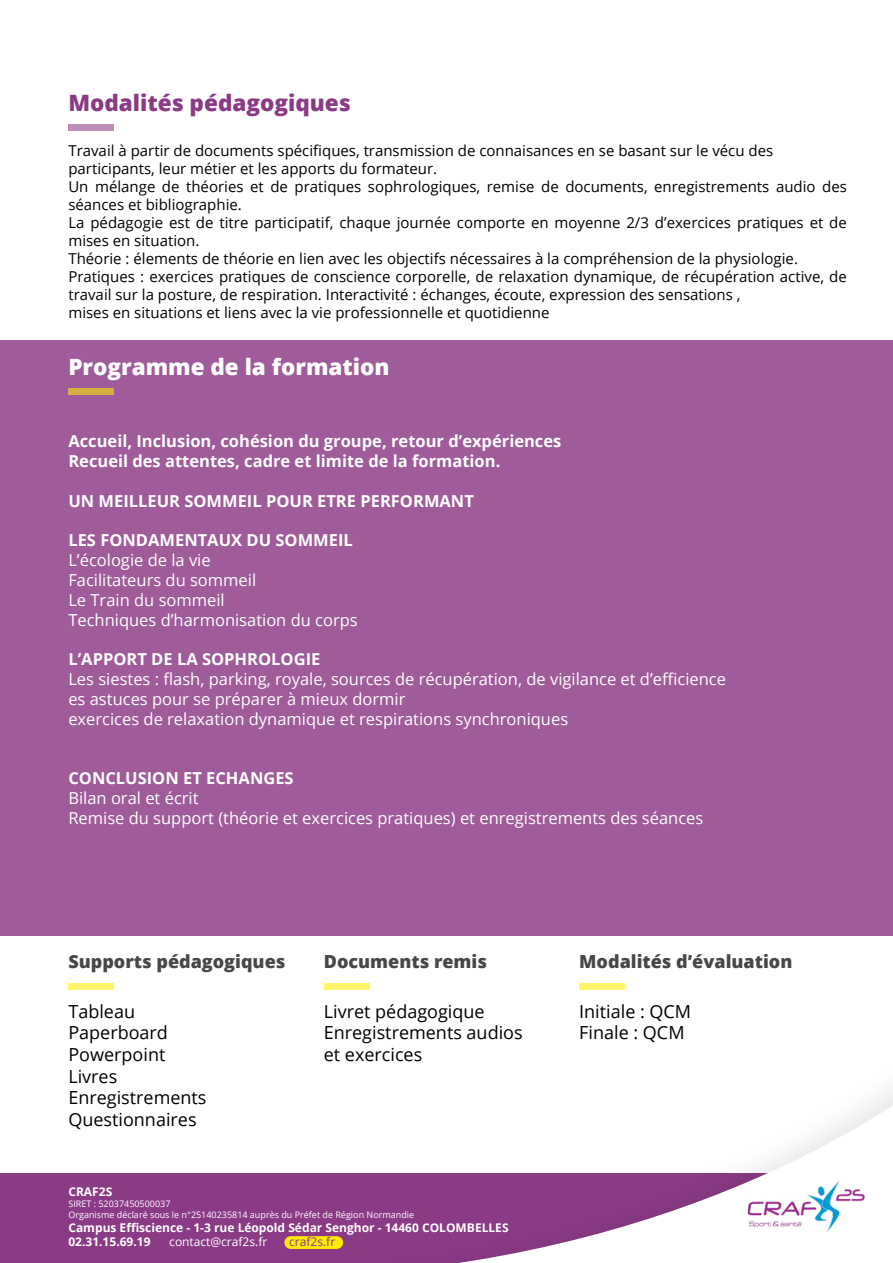
<style>
.page{position:relative;width:893px;height:1263px;background:#fff}
.page>*{position:absolute;margin:0;border:0;box-sizing:border-box;transform-origin:0 0}
.t1{font:800 22.5px "Open Sans";color:#fff}
.t2{font:800 22.5px "Open Sans";color:#8b3a86}
.t3{font:18px/21.6px "Open Sans";color:#000}
.t4{font:800 18px "Open Sans";color:#474748}
.t5{font:16.5px/19.8px "Open Sans";color:#fff}
.t6{font:700 16.5px/19.8px "Open Sans";color:#fff}
.t7{font:15px/18px "Open Sans";color:#000}
.t8{font:700 12px/14.4px "Open Sans";color:#fff}
.t9{font:12px "Open Sans";color:#fff}
.t10{font:12px "Open Sans";color:#8b3a86}
.t11{font:9px/10.8px "Open Sans";color:#fff}
</style>
<div class="page">
<div style="left:0;top:1173px;width:893px;height:90px;background:#8b3a86"></div>
<svg style="left:287px;top:1090px;width:606px;height:173px"></svg>
<img style="left:748px;top:1181px;width:116px;height:51px">
<div style="left:284px;top:1236px;width:59px;height:13px;background:#ffed00;border-radius:6px"></div>
<div style="left:68px;top:124px;width:46px;height:7px;background:#bc8db9"></div>
<div style="left:0;top:340px;width:893px;height:595px;background:#9f5b9a"></div>
<div style="left:68px;top:388px;width:46px;height:7px;background:#d6af41"></div>
<div style="left:68px;top:983px;width:46px;height:6px;background:#fff46c"></div>
<div style="left:324px;top:983px;width:45px;height:6px;background:#fff46c"></div>
<div style="left:579px;top:983px;width:46px;height:6px;background:#fff46c"></div>
<hr style="left:892px;top:0;width:1px;height:270px;background:#474748">
<h1 class="t2" style="left:68px;top:85px;width:284px">Modalités pédagogiques</h1>
<p class="t7" style="left:68px;top:141px;width:780px">Travail à partir de documents spécifiques, transmission de connaisances en se basant sur le vécu des participants, leur métier et les apports du formateur.<br>Un mélange de théories et de pratiques sophrologiques, remise de documents, enregistrements audio des séances et bibliographie.<br>La pédagogie est de titre participatif, chaque journée comporte en moyenne 2/3 d’exercices pratiques et de mises en situation.<br>Théorie : élements de théorie en lien avec les objectifs nécessaires à la compréhension de la physiologie.<br>Pratiques : exercices pratiques de conscience corporelle, de relaxation dynamique, de récupération active, de travail sur la posture, de respiration. Interactivité : échanges, écoute, expression des sensations ,<br>mises en situations et liens avec la vie professionnelle et quotidienne</p>
<h1 class="t1" style="left:68px;top:350px;width:323px">Programme de la formation</h1>
<p class="t6" style="left:68px;top:431px;width:494px">Accueil, Inclusion, cohésion du groupe, retour d’expériences<br>Recueil des attentes, cadre et limite de la formation.</p>
<p class="t6" style="left:68px;top:491px;width:407px">UN MEILLEUR SOMMEIL POUR ETRE PERFORMANT</p>
<p class="t6" style="left:68px;top:530px;width:286px">LES FONDAMENTAUX DU SOMMEIL</p>
<p class="t5" style="left:68px;top:550px;width:291px">L’écologie de la vie<br>Facilitateurs du sommeil<br>Le Train du sommeil<br>Techniques d’harmonisation du corps</p>
<p class="t6" style="left:68px;top:649px;width:253px">L’APPORT DE LA SOPHROLOGIE</p>
<p class="t5" style="left:68px;top:669px;width:659px">Les siestes : flash, parking, royale, sources de récupération, de vigilance et d’efficience es astuces pour se préparer à mieux dormir<br>exercices de relaxation dynamique et respirations synchroniques</p>
<p class="t6" style="left:68px;top:768px;width:227px">CONCLUSION ET ECHANGES</p>
<p class="t5" style="left:68px;top:788px;width:636px">Bilan oral et écrit<br>Remise du support (théorie et exercices pratiques) et enregistrements des séances</p>
<p class="t4" style="left:68px;top:948px;width:219px">Supports pédagogiques</p>
<p class="t3" style="left:68px;top:1000px;width:140px">Tableau<br>Paperboard<br>Powerpoint<br>Livres<br>Enregistrements<br>Questionnaires</p>
<p class="t4" style="left:324px;top:948px;width:165px">Documents remis</p>
<p class="t3" style="left:324px;top:1000px;width:200px">Livret pédagogique<br>Enregistrements audios et exercices</p>
<p class="t8" style="left:68px;top:1184px;width:45px">CRAF2S</p>
<p class="t11" style="left:68px;top:1198px;width:347px">SIRET : 52037450500037<br>Organisme déclaré sous le n°25140235814 auprès du Préfet de Région Normandie</p>
<p class="t8" style="left:68px;top:1220px;width:442px">Campus Effiscience - 1-3 rue Léopold Sédar Senghor - 14460 COLOMBELLES<br>02.31.15.69.19</p>
<p class="t9" style="left:169px;top:1234px;width:100px">contact@craf2s.fr</p>
<p class="t10" style="left:289px;top:1234px;width:48px">craf2s.fr</p>
<p class="t4" style="left:579px;top:948px;width:215px">Modalités d’évaluation</p>
<p class="t3" style="left:579px;top:1000px;width:113px">Initiale : QCM<br>Finale : QCM</p>
</div>
